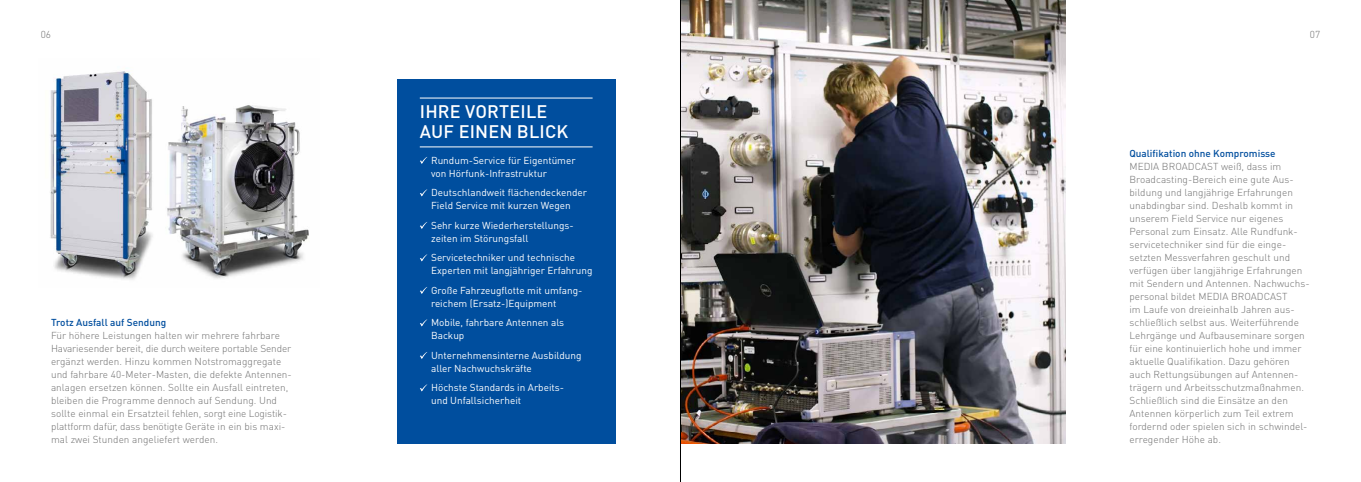
<style>
.page{position:relative;width:1361px;height:482px;background:#fff}
.page>*{position:absolute;margin:0;border:0;box-sizing:border-box;transform-origin:0 0}
.t1{font:500 18px/19.5px "DIN Pro";letter-spacing:.01em;color:#fff}
.t2{font:300 10px/13px "DIN Pro";letter-spacing:.005em;color:#6e6e6e}
.t3{font:10px/13px "DIN Pro";color:#fff}
.t4{font:500 10px "DIN Pro";color:#004e9e}
</style>
<div class="page">
<img style="left:681px;top:0;width:384px;height:443px">
<img style="left:50px;top:71px;width:259px;height:209px">
<div style="left:397px;top:79px;width:218px;height:364px;background:#004e9e"></div>
<hr style="left:420px;top:98px;width:172px;height:1px;background:#fff">
<hr style="left:420px;top:146px;width:172px;height:1px;background:#fff">
<svg style="left:420px;top:157px;width:7px;height:7px"></svg>
<svg style="left:420px;top:189px;width:7px;height:7px"></svg>
<svg style="left:420px;top:222px;width:7px;height:7px"></svg>
<svg style="left:420px;top:254px;width:7px;height:7px"></svg>
<svg style="left:420px;top:287px;width:7px;height:7px"></svg>
<svg style="left:420px;top:319px;width:7px;height:7px"></svg>
<svg style="left:420px;top:352px;width:7px;height:7px"></svg>
<svg style="left:420px;top:384px;width:7px;height:7px"></svg>
<hr style="left:680px;top:0;width:1px;height:482px;background:#000">
<p class="t2" style="left:41px;top:28px;width:12px">06</p>
<p class="t2" style="left:1310px;top:28px;width:12px">07</p>
<p class="t4" style="left:51px;top:316px;width:117px">Trotz Ausfall auf Sendung</p>
<p class="t2" style="left:51px;top:329px;width:242px">Für höhere Leistungen halten wir mehrere fahrbare Havariesender bereit, die durch weitere portable Sender ergänzt werden. Hinzu kommen Notstromaggregate und fahrbare 40-Meter-Masten, die defekte Antennen&shy;anlagen ersetzen können. Sollte ein Ausfall eintreten, bleiben die Programme dennoch auf Sendung. Und sollte einmal ein Ersatzteil fehlen, sorgt eine Logistik&shy;plattform dafür, dass benötigte Geräte in ein bis maxi&shy;mal zwei Stunden angeliefert werden.</p>
<h1 class="t1" style="left:420px;top:101px;width:150px">IHRE VORTEILE<br>AUF EINEN BLICK</h1>
<p class="t3" style="left:431px;top:153px;width:146px">Rundum-Service für Eigentümer von Hörfunk-Infrastruktur</p>
<p class="t3" style="left:431px;top:186px;width:157px">Deutschlandweit flächendeckender<br>Field Service mit kurzen Wegen</p>
<p class="t3" style="left:431px;top:218px;width:143px">Sehr kurze Wiederherstellungs&shy;zeiten im Störungsfall</p>
<p class="t3" style="left:431px;top:251px;width:163px">Servicetechniker und technische<br>Experten mit langjähriger Erfahrung</p>
<p class="t3" style="left:431px;top:283px;width:153px">Große Fahrzeugflotte mit umfang&shy;reichem (Ersatz-)Equipment</p>
<p class="t3" style="left:431px;top:316px;width:135px">Mobile, fahrbare Antennen als<br>Backup</p>
<p class="t3" style="left:431px;top:348px;width:152px">Unternehmensinterne Ausbildung aller Nachwuchskräfte</p>
<p class="t3" style="left:431px;top:381px;width:134px">Höchste Standards in Arbeits&shy;und Unfallsicherheit</p>
<p class="t4" style="left:1129px;top:147px;width:148px">Qualifikation ohne Kompromisse</p>
<p class="t2" style="left:1129px;top:160px;width:180px">MEDIA BROADCAST weiß, dass im Broadcasting-Bereich eine gute Aus&shy;bildung und langjährige Erfahrungen unabdingbar sind. Deshalb kommt in unserem Field Service nur eigenes Personal zum Einsatz. Alle Rundfunk&shy;servicetechniker sind für die einge&shy;setzten Messverfahren geschult und verfügen über langjährige Erfahrungen mit Sendern und Antennen. Nachwuchs&shy;personal bildet MEDIA BROADCAST<br>im Laufe von dreieinhalb Jahren aus&shy;schließlich selbst aus. Weiterführende Lehrgänge und Aufbauseminare sorgen für eine kontinuierlich hohe und immer aktuelle Qualifikation. Dazu gehören auch Rettungsübungen auf Antennen&shy;trägern und Arbeitsschutzmaßnahmen.<br>Schließlich sind die Einsätze an den Antennen körperlich zum Teil extrem fordernd oder spielen sich in schwindel&shy;erregender Höhe ab.</p>
</div>
